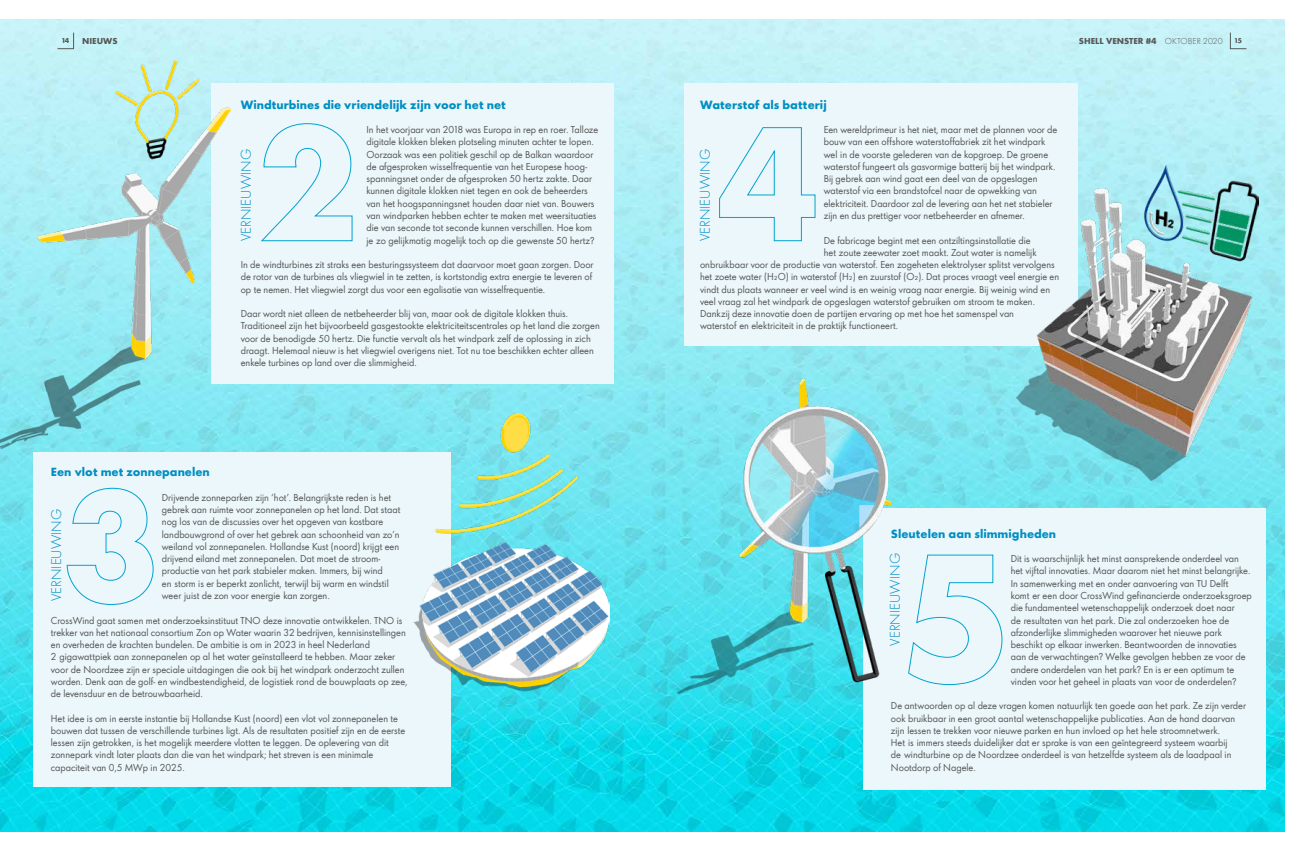
<style>
.page{position:relative;width:1304px;height:851px;background:#fff}
.page>*{position:absolute;margin:0;border:0;box-sizing:border-box;transform-origin:0 0}
.t1{font:300 13px "Shell";color:#008fc3}
.t2{font:700 11px "Shell";color:#008fc3}
.t3{font:9.1px/12.3px "Shell";color:#575756}
.t4{font:700 8px "Shell";color:#575756}
.t5{font:700 6.5px "Shell";color:#575756}
.s1{font-weight:300}
</style>
<div class="page">
<img style="left:0;top:19px;width:1285px;height:812px">
<div style="left:863px;top:507px;width:403px;height:282px;background:#ecf7fb"></div>
<div style="left:211px;top:83px;width:403px;height:300px;background:#ecf7fb"></div>
<div style="left:684px;top:83px;width:394px;height:262px;background:#ecf7fb"></div>
<div style="left:33px;top:452px;width:418px;height:334px;background:#ecf7fb"></div>
<svg style="left:67px;top:487px;width:87px;height:118px"></svg>
<svg style="left:261px;top:123px;width:92px;height:118px"></svg>
<svg style="left:719px;top:127px;width:96px;height:114px"></svg>
<img style="left:1016px;top:165px;width:243px;height:323px">
<svg style="left:908px;top:554px;width:94px;height:131px"></svg>
<img style="left:678px;top:378px;width:212px;height:315px">
<img style="left:0;top:60px;width:230px;height:391px">
<img style="left:388px;top:413px;width:221px;height:346px">
<svg style="left:1230px;top:32px;width:17px;height:17px"></svg>
<svg style="left:57px;top:32px;width:17px;height:17px"></svg>
<p class="t5" style="left:62px;top:35px;width:9px">14</p>
<p class="t4" style="left:82px;top:34px;width:37px">NIEUWS</p>
<p class="t4" style="left:1079px;top:34px;width:145px">SHELL VENSTER #4 <span class="s1">OKTOBER 2020</span></p>
<p class="t5" style="left:1235px;top:35px;width:8px">15</p>
<p class="t2" style="left:700px;top:95px;width:128px">Waterstof als batterij</p>
<p class="t3" style="left:824px;top:123px;width:235px">Een wereldprimeur is het niet, maar met de plannen voor de bouw van een offshore waterstoffabriek zit het windpark wel in de voorste gelederen van de kopgroep. De groene waterstof fungeert als gasvormige batterij bij het windpark.<br>Bij gebrek aan wind gaat een deel van de opgeslagen waterstof via een brandstofcel naar de opwekking van elektriciteit. Daardoor zal de levering aan het net stabieler zijn en dus prettiger voor netbeheerder en afnemer.</p>
<p class="t3" style="left:824px;top:233px;width:208px">De fabricage begint met een ontziltingsinstallatie die</p>
<p class="t3" style="left:824px;top:245px;width:214px">het zoute zeewater zoet maakt. Zout water is namelijk</p>
<p class="t3" style="left:700px;top:258px;width:356px">onbruikbaar voor de productie van waterstof. Een zogeheten elektrolyser splitst vervolgens</p>
<p class="t3" style="left:700px;top:270px;width:361px">het zoete water (H₂O) in waterstof (H₂) en zuurstof (O₂). Dat proces vraagt veel energie en</p>
<p class="t3" style="left:700px;top:282px;width:352px">vindt dus plaats wanneer er veel wind is en weinig vraag naar energie. Bij weinig wind en</p>
<p class="t3" style="left:700px;top:294px;width:337px">veel vraag zal het windpark de opgeslagen waterstof gebruiken om stroom te maken.</p>
<p class="t3" style="left:700px;top:307px;width:316px">Dankzij deze innovatie doen de partijen ervaring op met hoe het samenspel van</p>
<p class="t3" style="left:700px;top:319px;width:200px">waterstof en elektriciteit in de praktijk functioneert.</p>
<p class="t2" style="left:241px;top:95px;width:267px">Windturbines die vriendelijk zijn voor het net</p>
<p class="t3" style="left:366px;top:123px;width:233px">In het voorjaar van 2018 was Europa in rep en roer. Talloze digitale klokken bleken plotseling minuten achter te lopen.<br>Oorzaak was een politiek geschil op de Balkan waardoor de afgesproken wisselfrequentie van het Europese hoog&shy;spanningsnet onder de afgesproken 50 hertz zakte. Daar kunnen digitale klokken niet tegen en ook de beheerders van het hoogspanningsnet houden daar niet van. Bouwers van windparken hebben echter te maken met weersituaties die van seconde tot seconde kunnen verschillen. Hoe kom je zo gelijkmatig mogelijk toch op die gewenste 50 hertz?</p>
<p class="t3" style="left:241px;top:258px;width:354px">In de windturbines zit straks een besturingssysteem dat daarvoor moet gaan zorgen. Door de rotor van de turbines als vliegwiel in te zetten, is kortstondig extra energie te leveren of op te nemen. Het vliegwiel zorgt dus voor een egalisatie van wisselfrequentie.</p>
<p class="t3" style="left:241px;top:307px;width:361px">Daar wordt niet alleen de netbeheerder blij van, maar ook de digitale klokken thuis.<br>Traditioneel zijn het bijvoorbeeld gasgestookte elektriciteitscentrales op het land die zorgen voor de benodigde 50 hertz. Die functie vervalt als het windpark zelf de oplossing in zich draagt. Helemaal nieuw is het vliegwiel overigens niet. Tot nu toe beschikken echter alleen enkele turbines op land over die slimmigheid.</p>
<h1 class="t1" style="left:236px;top:241px;width:94px;rotate:-90deg">VERNIEUWING</h1>
<h1 class="t1" style="left:696px;top:241px;width:94px;rotate:-90deg">VERNIEUWING</h1>
<p class="t2" style="left:51px;top:463px;width:160px">Een vlot met zonnepanelen</p>
<p class="t3" style="left:162px;top:490px;width:240px">Drijvende zonneparken zijn ‘hot’. Belangrijkste reden is het gebrek aan ruimte voor zonnepanelen op het land. Dat staat nog los van de discussies over het opgeven van kostbare landbouwgrond of over het gebrek aan schoonheid van zo’n weiland vol zonnepanelen. Hollandse Kust (noord) krijgt een drijvend eiland met zonnepanelen. Dat moet de stroom&shy;productie van het park stabieler maken. Immers, bij wind<br>en storm is er beperkt zonlicht, terwijl bij warm en windstil weer juist de zon voor energie kan zorgen.</p>
<p class="t3" style="left:51px;top:613px;width:358px">CrossWind gaat samen met onderzoeksinstituut TNO deze innovatie ontwikkelen. TNO is trekker van het nationaal consortium Zon op Water waarin 32 bedrijven, kennisinstellingen en overheden de krachten bundelen. De ambitie is om in 2023 in heel Nederland<br>2 gigawattpiek aan zonnepanelen op al het water geïnstalleerd te hebben. Maar zeker voor de Noordzee zijn er speciale uitdagingen die ook bij het windpark onderzocht zullen worden. Denk aan de golf- en windbestendigheid, de logistiek rond de bouwplaats op zee, de levensduur en de betrouwbaarheid.</p>
<p class="t3" style="left:51px;top:711px;width:356px">Het idee is om in eerste instantie bij Hollandse Kust (noord) een vlot vol zonnepanelen te bouwen dat tussen de verschillende turbines ligt. Als de resultaten positief zijn en de eerste lessen zijn getrokken, is het mogelijk meerdere vlotten te leggen. De oplevering van dit zonnepark vindt later plaats dan die van het windpark; het streven is een minimale capaciteit van 0,5 MWp in 2025.</p>
<h1 class="t1" style="left:47px;top:601px;width:94px;rotate:-90deg">VERNIEUWING</h1>
<p class="t2" style="left:891px;top:524px;width:167px">Sleutelen aan slimmigheden</p>
<p class="t3" style="left:1011px;top:552px;width:243px">Dit is waarschijnlijk het minst aansprekende onderdeel van het vijftal innovaties. Maar daarom niet het minst belangrijke.<br>In samenwerking met en onder aanvoering van TU Delft<br>komt er een door CrossWind gefinancierde onderzoeksgroep die fundamenteel wetenschappelijk onderzoek doet naar<br>de resultaten van het park. Die zal onderzoeken hoe de afzonderlijke slimmigheden waarover het nieuwe park beschikt op elkaar inwerken. Beantwoorden de innovaties aan de verwachtingen? Welke gevolgen hebben ze voor de andere onderdelen van het park? En is er een optimum te vinden voor het geheel in plaats van voor de onderdelen?</p>
<p class="t3" style="left:891px;top:699px;width:357px">De antwoorden op al deze vragen komen natuurlijk ten goede aan het park. Ze zijn verder ook bruikbaar in een groot aantal wetenschappelijke publicaties. Aan de hand daarvan zijn lessen te trekken voor nieuwe parken en hun invloed op het hele stroomnetwerk.<br>Het is immers steeds duidelijker dat er sprake is van een geïntegreerd systeem waarbij<br>de windturbine op de Noordzee onderdeel is van hetzelfde systeem als de laadpaal in Nootdorp of Nagele.</p>
<h1 class="t1" style="left:886px;top:645px;width:94px;rotate:-90deg">VERNIEUWING</h1>
</div>
